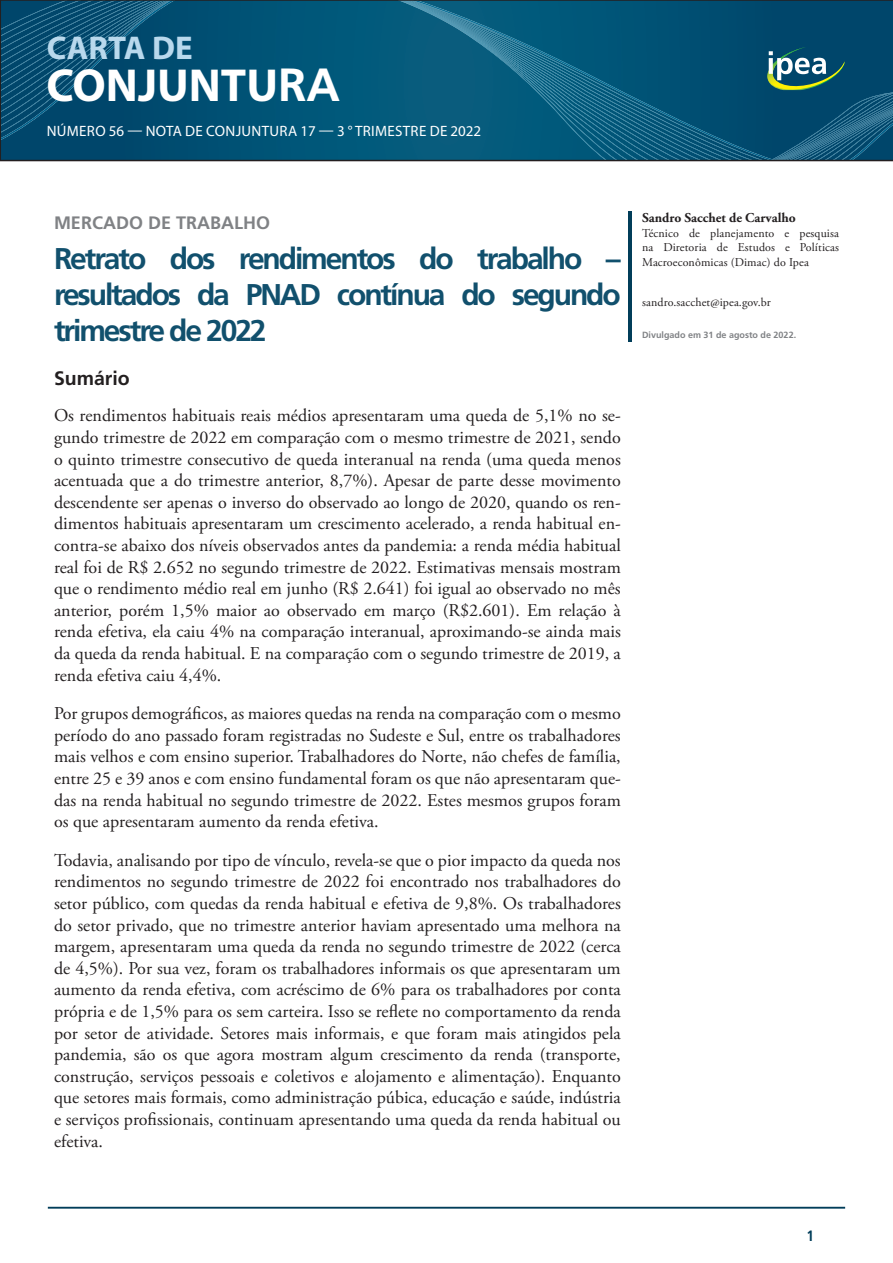
<style>
.page{position:relative;width:893px;height:1263px;background:#fff}
.page>*{position:absolute;margin:0;border:0;box-sizing:border-box;transform-origin:0 0}
.t1{font:700 46.5px "Myriad Pro";color:#fff}
.t2{font:700 33px "Myriad Pro";color:#b9d9ed}
.titulo-principal{font:700 30px/36px "Frutiger LT Pro";letter-spacing:-.07em;color:#11506d;text-align:justify}
.t3{font:700 19.5px "Frutiger LT Pro";color:#231f20}
.corpo_de_texto{font:18px/21.6px "Adobe Garamond Pro";color:#231f20;text-align:justify}
.titulo-sessao{font:700 18px "Frutiger LT Pro";color:#808285}
.t4{font:15px "Myriad Pro";letter-spacing:.02em;color:#fff}
.t5{font:700 condensed 15px "Frutiger LT Pro";color:#013d59}
.nome_autor{font:700 13.5px "Adobe Garamond Pro";color:#231f20}
.cargo_autor{font:12px/14.4px "Adobe Garamond Pro";letter-spacing:.01em;color:#231f20;text-align:justify}
.email_autor{font:12px "Adobe Garamond Pro";letter-spacing:.01em;color:#231f20}
.email_autor-2{font:700 9px "Frutiger LT Pro";color:#808285}
.s1{font-family:"Frutiger LT Pro"}
</style>
<div class="page">
<svg style="left:0;top:0;width:893px;height:161px;background:#065476"></svg>
<hr style="left:48px;top:1207px;width:797px;height:1px;background:#013d59">
<img style="left:766px;top:47px;width:78px;height:44px">
<svg style="left:769px;top:51px;width:57px;height:29px"></svg>
<hr style="left:628px;top:211px;width:3px;height:131px;background:#013d59">
<h2 class="t2" style="left:47px;top:27px;width:147px">CARTA DE</h2>
<h1 class="t1" style="left:46px;top:55px;width:295px">CONJUNTU<span class="s1">RA</span></h1>
<p class="t4" style="left:47px;top:122px;width:436px">NÚMERO 56 — NOTA DE CONJUNTURA 17 — 3 ° TRIMESTRE DE 2022</p>
<p class="titulo-sessao" style="left:54px;top:212px;width:217px">MERCADO DE TRABALHO</p>
<p class="titulo-principal" style="left:54px;top:241px;width:568px">Retrato dos rendimentos do trabalho – resultados da PNAD contínua do segundo trimestre de 2022</p>
<p class="t3" style="left:54px;top:366px;width:77px">Sumário</p>
<p class="corpo_de_texto" style="left:54px;top:405px;width:568px">Os rendimentos habituais reais médios apresentaram uma queda de 5,1% no se&shy;gundo trimestre de 2022 em comparação com o mesmo trimestre de 2021, sendo o quinto trimestre consecutivo de queda interanual na renda (uma queda menos acentuada que a do trimestre anterior, 8,7%). Apesar de parte desse movimento descendente ser apenas o inverso do observado ao longo de 2020, quando os ren&shy;dimentos habituais apresentaram um crescimento acelerado, a renda habitual en&shy;contra-se abaixo dos níveis observados antes da pandemia: a renda média habitual real foi de R$ 2.652 no segundo trimestre de 2022. Estimativas mensais mostram que o rendimento médio real em junho (R$ 2.641) foi igual ao observado no mês anterior, porém 1,5% maior ao observado em março (R$2.601). Em relação à renda efetiva, ela caiu 4% na comparação interanual, aproximando-se ainda mais da queda da renda habitual. E na comparação com o segundo trimestre de 2019, a renda efetiva caiu 4,4%.</p>
<p class="corpo_de_texto" style="left:54px;top:703px;width:568px">Por grupos demográficos, as maiores quedas na renda na comparação com o mesmo período do ano passado foram registradas no Sudeste e Sul, entre os trabalhadores mais velhos e com ensino superior. Trabalhadores do Norte, não chefes de família, entre 25 e 39 anos e com ensino fundamental foram os que não apresentaram que&shy;das na renda habitual no segundo trimestre de 2022. Estes mesmos grupos foram os que apresentaram aumento da renda efetiva.</p>
<p class="corpo_de_texto" style="left:54px;top:850px;width:568px">Todavia, analisando por tipo de vínculo, revela-se que o pior impacto da queda nos rendimentos no segundo trimestre de 2022 foi encontrado nos trabalhadores do setor público, com quedas da renda habitual e efetiva de 9,8%. Os trabalhadores do setor privado, que no trimestre anterior haviam apresentado uma melhora na margem, apresentaram uma queda da renda no segundo trimestre de 2022 (cerca de 4,5%). Por sua vez, foram os trabalhadores informais os que apresentaram um aumento da renda efetiva, com acréscimo de 6% para os trabalhadores por conta própria e de 1,5% para os sem carteira. Isso se reflete no comportamento da renda por setor de atividade. Setores mais informais, e que foram mais atingidos pela pandemia, são os que agora mostram algum crescimento da renda (transporte, construção, serviços pessoais e coletivos e alojamento e alimentação). Enquanto que setores mais formais, como administração púbica, educação e saúde, indústria e serviços profissionais, continuam apresentando uma queda da renda habitual ou efetiva.</p>
<p class="nome_autor" style="left:642px;top:210px;width:155px">Sandro Sacchet de Carvalho</p>
<p class="cargo_autor" style="left:642px;top:226px;width:198px">Técnico de planejamento e pesquisa na Diretoria de Estudos e Políticas Macroeconômicas (Dimac) do Ipea</p>
<p class="email_autor" style="left:642px;top:294px;width:130px">sandro.sacchet@ipea.gov.br</p>
<p class="email_autor-2" style="left:642px;top:329px;width:156px">Divulgado em 31 de agosto de 2022.</p>
<p class="t5" style="left:807px;top:1227px;width:9px">1</p>
</div>
